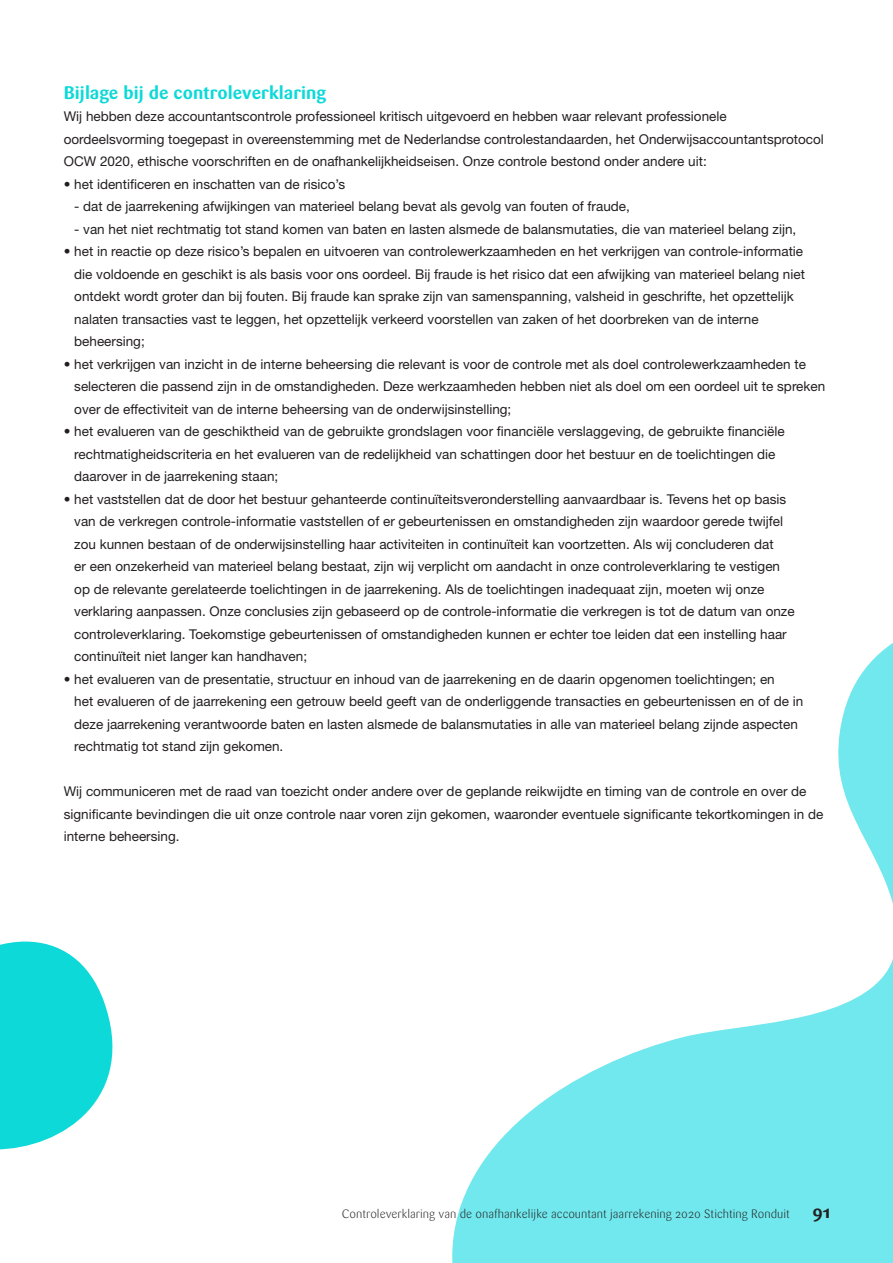
<style>
.page{position:relative;width:893px;height:1263px;background:#fff}
.page>*{position:absolute;margin:0;border:0;box-sizing:border-box;transform-origin:0 0}
.t1{font:700 18px "Sari";color:#0dd9d9}
.t2{font:700 18px "Sari";color:#231f20}
.t3{font:13.5px/22.5px "Helvetica Neue LT Std";color:#231f20}
.t4{font:300 12px "Sari";color:#231f20}
</style>
<div class="page">
<svg style="left:452px;top:643px;width:441px;height:620px"></svg>
<svg style="left:0;top:941px;width:113px;height:208px"></svg>
<h1 class="t1" style="left:64px;top:82px;width:264px">Bijlage bij de controleverklaring</h1>
<p class="t3" style="left:64px;top:105px;width:761px">Wij hebben deze accountantscontrole professioneel kritisch uitgevoerd en hebben waar relevant professionele oordeelsvorming toegepast in overeenstemming met de Nederlandse controlestandaarden, het Onderwijsaccountantsprotocol<br>OCW 2020, ethische voorschriften en de onafhankelijkheidseisen. Onze controle bestond onder andere uit:</p>
<p class="t3" style="left:64px;top:173px;width:283px">• het identificeren en inschatten van de risico’s</p>
<p class="t3" style="left:74px;top:195px;width:557px">- dat de jaarrekening afwijkingen van materieel belang bevat als gevolg van fouten of fraude,</p>
<p class="t3" style="left:74px;top:218px;width:723px">- van het niet rechtmatig tot stand komen van baten en lasten alsmede de balansmutaties, die van materieel belang zijn,</p>
<p class="t3" style="left:74px;top:240px;width:732px;text-indent:-11px">• het in reactie op deze risico’s bepalen en uitvoeren van controlewerkzaamheden en het verkrijgen van controle-informatie die voldoende en geschikt is als basis voor ons oordeel. Bij fraude is het risico dat een afwijking van materieel belang niet ontdekt wordt groter dan bij fouten. Bij fraude kan sprake zijn van samenspanning, valsheid in geschrifte, het opzettelijk nalaten transacties vast te leggen, het opzettelijk verkeerd voorstellen van zaken of het doorbreken van de interne beheersing;</p>
<p class="t3" style="left:74px;top:353px;width:752px;text-indent:-11px">• het verkrijgen van inzicht in de interne beheersing die relevant is voor de controle met als doel controlewerkzaamheden te selecteren die passend zijn in de omstandigheden. Deze werkzaamheden hebben niet als doel om een oordeel uit te spreken over de effectiviteit van de interne beheersing van de onderwijsinstelling;</p>
<p class="t3" style="left:74px;top:420px;width:712px;text-indent:-11px">• het evalueren van de geschiktheid van de gebruikte grondslagen voor financiële verslaggeving, de gebruikte financiële rechtmatigheidscriteria en het evalueren van de redelijkheid van schattingen door het bestuur en de toelichtingen die daarover in de jaarrekening staan;</p>
<p class="t3" style="left:74px;top:488px;width:722px;text-indent:-11px">• het vaststellen dat de door het bestuur gehanteerde continuïteitsveronderstelling aanvaardbaar is. Tevens het op basis van de verkregen controle-informatie vaststellen of er gebeurtenissen en omstandigheden zijn waardoor gerede twijfel zou kunnen bestaan of de onderwijsinstelling haar activiteiten in continuïteit kan voortzetten. Als wij concluderen dat<br>er een onzekerheid van materieel belang bestaat, zijn wij verplicht om aandacht in onze controleverklaring te vestigen op de relevante gerelateerde toelichtingen in de jaarrekening. Als de toelichtingen inadequaat zijn, moeten wij onze verklaring aanpassen. Onze conclusies zijn gebaseerd op de controle-informatie die verkregen is tot de datum van onze controleverklaring. Toekomstige gebeurtenissen of omstandigheden kunnen er echter toe leiden dat een instelling haar continuïteit niet langer kan handhaven;</p>
<p class="t3" style="left:74px;top:668px;width:730px;text-indent:-11px">• het evalueren van de presentatie, structuur en inhoud van de jaarrekening en de daarin opgenomen toelichtingen; en<br>het evalueren of de jaarrekening een getrouw beeld geeft van de onderliggende transacties en gebeurtenissen en of de in deze jaarrekening verantwoorde baten en lasten alsmede de balansmutaties in alle van materieel belang zijnde aspecten rechtmatig tot stand zijn gekomen.</p>
<p class="t3" style="left:64px;top:780px;width:761px">Wij communiceren met de raad van toezicht onder andere over de geplande reikwijdte en timing van de controle en over de significante bevindingen die uit onze controle naar voren zijn gekomen, waaronder eventuele significante tekortkomingen in de interne beheersing.</p>
<p class="t4" style="left:342px;top:1207px;width:450px">Controleverklaring van de onafhankelijke accountant jaarrekening 2020 Stichting Ronduit</p>
<h1 class="t2" style="left:813px;top:1200px;width:20px">91</h1>
</div>
